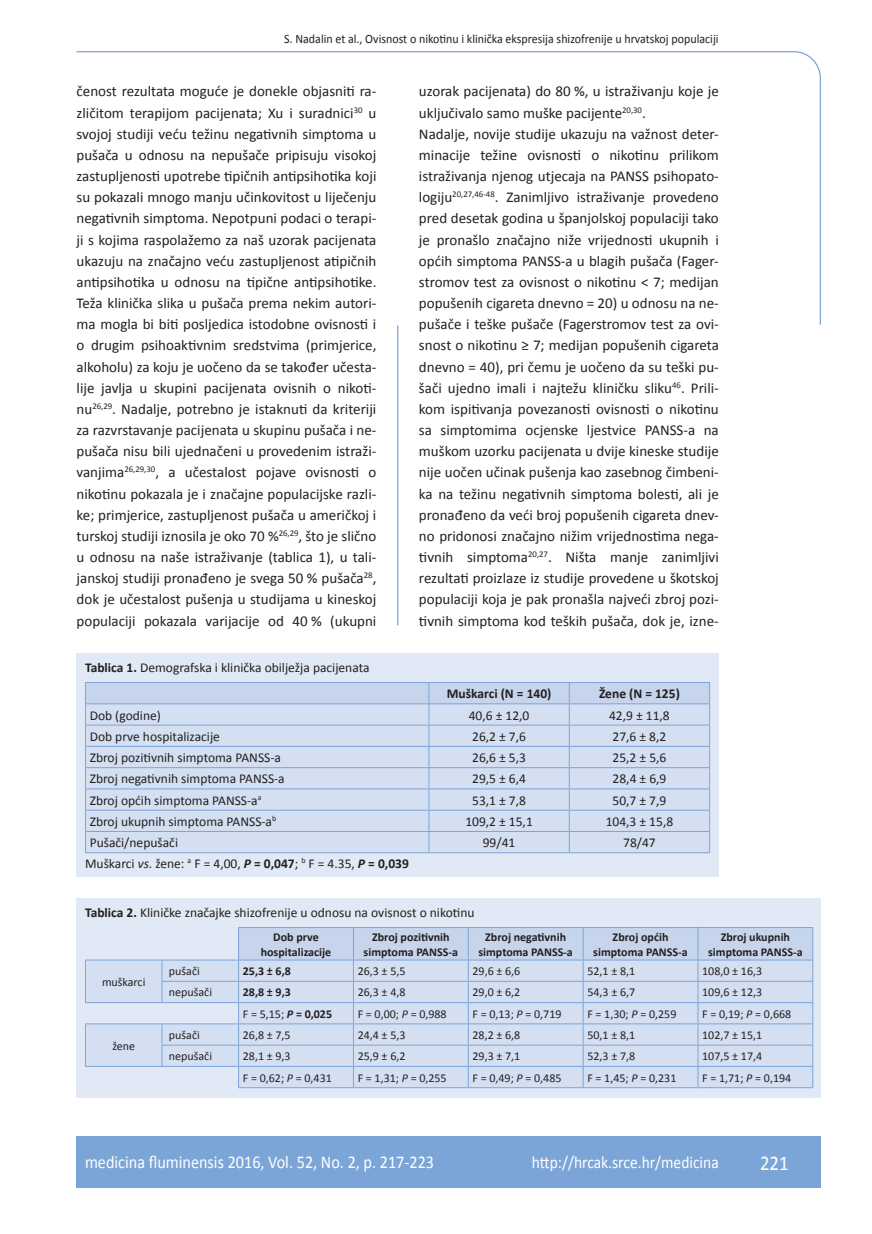
<style>
.page{position:relative;width:872px;height:1234px;background:#fff}
.page>*{position:absolute;margin:0;border:0;box-sizing:border-box;transform-origin:0 0}
.t1{font:21px "Calibri";color:#fff;scale:.9 1}
.t2{font:18px "Calibri";color:#fff;scale:.9 1}
.t3{font:17.25px "Calibri";color:#fff;scale:.9 1}
.t4{font:15px/21.1px "Calibri";color:#231f20;text-align:justify}
.t5{font:13.5px "Calibri";color:#231f20}
.t6{font:700 13.5px "Calibri";color:#231f20}
.t7{font:12.75px "Calibri";color:#231f20;scale:.94 1}
.t8{font:12px "Calibri";color:#231f20}
.t9{font:700 12px/15px "Calibri";color:#231f20;text-align:center}
.s1{font-weight:700}
.s2{font-style:italic}
.s3{font-weight:700;font-style:italic}
</style>
<div class="page">
<svg style="left:76px;top:51px;width:745px;height:275px"></svg>
<hr style="left:397px;top:325px;width:1px;height:300px;background:#7ca5d7">
<div style="left:77px;top:1135px;width:744px;height:51px;background:#7ca5d7"></div>
<div style="left:77px;top:653px;width:642px;height:223px;background:#e1e9f6"></div>
<svg style="left:85px;top:682px;width:625px;height:170px"></svg>
<hr style="left:85px;top:852px;width:344px;height:1px;background:#7ca5d7">
<hr style="left:429px;top:852px;width:140px;height:1px;background:#7ca5d7">
<hr style="left:569px;top:852px;width:141px;height:1px;background:#7ca5d7">
<div style="left:77px;top:898px;width:744px;height:199px;background:#e1e9f6"></div>
<hr style="left:238px;top:926px;width:115px;height:1px;background:#7ca5d7">
<hr style="left:353px;top:926px;width:115px;height:1px;background:#7ca5d7">
<hr style="left:468px;top:926px;width:115px;height:1px;background:#7ca5d7">
<hr style="left:583px;top:926px;width:115px;height:1px;background:#7ca5d7">
<hr style="left:698px;top:926px;width:115px;height:1px;background:#7ca5d7">
<svg style="left:85px;top:927px;width:728px;height:160px"></svg>
<hr style="left:238px;top:1087px;width:115px;height:1px;background:#7ca5d7">
<hr style="left:353px;top:1087px;width:115px;height:1px;background:#7ca5d7">
<hr style="left:468px;top:1087px;width:115px;height:1px;background:#7ca5d7">
<hr style="left:583px;top:1087px;width:115px;height:1px;background:#7ca5d7">
<hr style="left:698px;top:1087px;width:115px;height:1px;background:#7ca5d7">
<p class="t7" style="left:284px;top:30px;width:463px">S. Nadalin et al., Ovisnost o nikotinu i klinička ekspresija shizofrenije u hrvatskoj populaciji</p>
<p class="t4" style="left:77px;top:80px;width:301px">čenost rezultata moguće je donekle objasniti ra&shy;zličitom terapijom pacijenata; Xu i suradnici<sup>30</sup> u svojoj studiji veću težinu negativnih simptoma u pušača u odnosu na nepušače pripisuju visokoj zastupljenosti upotrebe tipičnih antipsihotika koji su pokazali mnogo manju učinkovitost u liječenju negativnih simptoma. Nepotpuni podaci o terapi&shy;ji s kojima raspolažemo za naš uzorak pacijenata ukazuju na značajno veću zastupljenost atipičnih antipsihotika u odnosu na tipične antipsihotike.<br>Teža klinička slika u pušača prema nekim autori&shy;ma mogla bi biti posljedica istodobne ovisnosti i o drugim psihoaktivnim sredstvima (primjerice, alkoholu) za koju je uočeno da se također učesta&shy;lije javlja u skupini pacijenata ovisnih o nikoti&shy;nu<sup>26,29</sup>. Nadalje, potrebno je istaknuti da kriteriji za razvrstavanje pacijenata u skupinu pušača i ne&shy;pušača nisu bili ujednačeni u provedenim istraži&shy;vanjima<sup>26,29,30</sup>, a učestalost pojave ovisnosti o nikotinu pokazala je i značajne populacijske razli&shy;ke; primjerice, zastupljenost pušača u američkoj i turskoj studiji iznosila je oko 70 %<sup>26,29</sup>, što je slično u odnosu na naše istraživanje (tablica 1), u tali&shy;janskoj studiji pronađeno je svega 50 % pušača<sup>28</sup>, dok je učestalost pušenja u studijama u kineskoj populaciji pokazala varijacije od 40 % (ukupni</p>
<p class="t4" style="left:419px;top:80px;width:301px;text-align:left">uzorak pacijenata) do 80 %, u istraživanju koje je uključivalo samo muške pacijente<sup>20,30</sup>.<br>Nadalje, novije studije ukazuju na važnost deter&shy;minacije težine ovisnosti o nikotinu prilikom istraživanja njenog utjecaja na PANSS psihopato&shy;logiju<sup>20,27,46-48</sup>. Zanimljivo istraživanje provedeno pred desetak godina u španjolskoj populaciji tako je pronašlo značajno niže vrijednosti ukupnih i općih simptoma PANSS-a u blagih pušača (Fager&shy;stromov test za ovisnost o nikotinu &lt; 7; medijan popušenih cigareta dnevno = 20) u odnosu na ne&shy;pušače i teške pušače (Fagerstromov test za ovi&shy;snost o nikotinu ≥ 7; medijan popušenih cigareta dnevno = 40), pri čemu je uočeno da su teški pu&shy;šači ujedno imali i najtežu kliničku sliku<sup>46</sup>. Prili&shy;kom ispitivanja povezanosti ovisnosti o nikotinu sa simptomima ocjenske ljestvice PANSS-a na muškom uzorku pacijenata u dvije kineske studije nije uočen učinak pušenja kao zasebnog čimbeni&shy;ka na težinu negativnih simptoma bolesti, ali je pronađeno da veći broj popušenih cigareta dnev&shy;no pridonosi značajno nižim vrijednostima nega&shy;tivnih simptoma<sup>20,27</sup>. Ništa manje zanimljivi rezultati proizlaze iz studije provedene u škotskoj populaciji koja je pak pronašla najveći zbroj pozi&shy;tivnih simptoma kod teških pušača, dok je, izne-</p>
<p class="t5" style="left:85px;top:659px;width:286px"><span class="s1">Tablica 1.</span> Demografska i klinička obilježja pacijenata</p>
<p class="t6" style="left:447px;top:685px;width:106px">Muškarci (N = 140)</p>
<p class="t6" style="left:599px;top:685px;width:82px">Žene (N = 125)</p>
<p class="t5" style="left:90px;top:706px;width:73px">Dob (godine)</p>
<p class="t5" style="left:469px;top:706px;width:62px">40,6 ± 12,0</p>
<p class="t5" style="left:609px;top:706px;width:62px">42,9 ± 11,8</p>
<p class="t5" style="left:90px;top:727px;width:132px">Dob prve hospitalizacije</p>
<p class="t5" style="left:472px;top:727px;width:55px">26,2 ± 7,6</p>
<p class="t5" style="left:612px;top:727px;width:55px">27,6 ± 8,2</p>
<p class="t5" style="left:90px;top:749px;width:193px">Zbroj pozitivnih simptoma PANSS-a</p>
<p class="t5" style="left:472px;top:749px;width:55px">26,6 ± 5,3</p>
<p class="t5" style="left:612px;top:749px;width:55px">25,2 ± 5,6</p>
<p class="t5" style="left:90px;top:770px;width:196px">Zbroj negativnih simptoma PANSS-a</p>
<p class="t5" style="left:472px;top:770px;width:55px">29,5 ± 6,4</p>
<p class="t5" style="left:612px;top:770px;width:55px">28,4 ± 6,9</p>
<p class="t5" style="left:90px;top:791px;width:173px">Zbroj općih simptoma PANSS-a<sup>a</sup></p>
<p class="t5" style="left:472px;top:791px;width:55px">53,1 ± 7,8</p>
<p class="t5" style="left:612px;top:791px;width:55px">50,7 ± 7,9</p>
<p class="t5" style="left:90px;top:812px;width:188px">Zbroj ukupnih simptoma PANSS-a<sup>b</sup></p>
<p class="t5" style="left:465px;top:812px;width:69px">109,2 ± 15,1</p>
<p class="t5" style="left:605px;top:812px;width:69px">104,3 ± 15,8</p>
<p class="t5" style="left:90px;top:834px;width:90px">Pušači/nepušači</p>
<p class="t5" style="left:483px;top:834px;width:34px">99/41</p>
<p class="t5" style="left:623px;top:834px;width:34px">78/47</p>
<p class="t5" style="left:85px;top:854px;width:325px">Muškarci <span class="s2">vs</span>. žene: <sup>a</sup> F = 4,00, <span class="s3">P</span> <span class="s1">= 0,047</span>; <sup>b</sup> F = 4.35, <span class="s3">P</span> <span class="s1">= 0,039</span></p>
<p class="t5" style="left:85px;top:903px;width:391px"><span class="s1">Tablica 2.</span> Kliničke značajke shizofrenije u odnosu na ovisnost o nikotinu</p>
<p class="t9" style="left:261px;top:928px;width:72px">Dob prve hospitalizacije</p>
<p class="t9" style="left:363px;top:928px;width:96px">Zbroj pozitivnih simptoma PANSS-a</p>
<p class="t9" style="left:478px;top:928px;width:96px">Zbroj negativnih simptoma PANSS-a</p>
<p class="t9" style="left:593px;top:928px;width:96px">Zbroj općih simptoma PANSS-a</p>
<p class="t9" style="left:708px;top:928px;width:96px">Zbroj ukupnih simptoma PANSS-a</p>
<p class="t8" style="left:102px;top:974px;width:45px">muškarci</p>
<p class="t8" style="left:169px;top:963px;width:32px">pušači</p>
<p class="t9" style="left:243px;top:962px;width:50px">25,3 ± 6,8</p>
<p class="t8" style="left:358px;top:963px;width:49px">26,3 ± 5,5</p>
<p class="t8" style="left:472px;top:963px;width:49px">29,6 ± 6,6</p>
<p class="t8" style="left:587px;top:963px;width:49px">52,1 ± 8,1</p>
<p class="t8" style="left:702px;top:963px;width:61px">108,0 ± 16,3</p>
<p class="t8" style="left:169px;top:984px;width:45px">nepušači</p>
<p class="t9" style="left:243px;top:984px;width:50px">28,8 ± 9,3</p>
<p class="t8" style="left:358px;top:984px;width:49px">26,3 ± 4,8</p>
<p class="t8" style="left:472px;top:984px;width:49px">29,0 ± 6,2</p>
<p class="t8" style="left:587px;top:984px;width:49px">54,3 ± 6,7</p>
<p class="t8" style="left:702px;top:984px;width:61px">109,6 ± 12,3</p>
<p class="t8" style="left:243px;top:1006px;width:91px">F = 5,15; <span class="s3">P</span> <span class="s1">= 0,025</span></p>
<p class="t8" style="left:358px;top:1006px;width:91px">F = 0,00; <span class="s2">P</span> = 0,988</p>
<p class="t8" style="left:472px;top:1006px;width:91px">F = 0,13; <span class="s2">P</span> = 0,719</p>
<p class="t8" style="left:587px;top:1006px;width:91px">F = 1,30; <span class="s2">P</span> = 0,259</p>
<p class="t8" style="left:702px;top:1006px;width:91px">F = 0,19; <span class="s2">P</span> = 0,668</p>
<p class="t8" style="left:112px;top:1037px;width:24px">žene</p>
<p class="t8" style="left:169px;top:1027px;width:32px">pušači</p>
<p class="t8" style="left:243px;top:1027px;width:49px">26,8 ± 7,5</p>
<p class="t8" style="left:358px;top:1027px;width:49px">24,4 ± 5,3</p>
<p class="t8" style="left:472px;top:1027px;width:49px">28,2 ± 6,8</p>
<p class="t8" style="left:587px;top:1027px;width:49px">50,1 ± 8,1</p>
<p class="t8" style="left:702px;top:1027px;width:61px">102,7 ± 15,1</p>
<p class="t8" style="left:169px;top:1048px;width:45px">nepušači</p>
<p class="t8" style="left:243px;top:1048px;width:49px">28,1 ± 9,3</p>
<p class="t8" style="left:358px;top:1048px;width:49px">25,9 ± 6,2</p>
<p class="t8" style="left:472px;top:1048px;width:49px">29,3 ± 7,1</p>
<p class="t8" style="left:587px;top:1048px;width:49px">52,3 ± 7,8</p>
<p class="t8" style="left:702px;top:1048px;width:61px">107,5 ± 17,4</p>
<p class="t8" style="left:243px;top:1069px;width:91px">F = 0,62; <span class="s2">P</span> = 0,431</p>
<p class="t8" style="left:358px;top:1069px;width:91px">F = 1,31; <span class="s2">P</span> = 0,255</p>
<p class="t8" style="left:472px;top:1069px;width:91px">F = 0,49; <span class="s2">P</span> = 0,485</p>
<p class="t8" style="left:587px;top:1069px;width:91px">F = 1,45; <span class="s2">P</span> = 0,231</p>
<p class="t8" style="left:702px;top:1069px;width:91px">F = 1,71; <span class="s2">P</span> = 0,194</p>
<p class="t2" style="left:85px;top:1150px;width:389px">medicina fluminensis 2016, Vol. 52, No. 2, p. 217-223</p>
<p class="t3" style="left:532px;top:1151px;width:209px">http://hrcak.srce.hr/medicina</p>
<h1 class="t1" style="left:760px;top:1149px;width:33px">221</h1>
</div>
